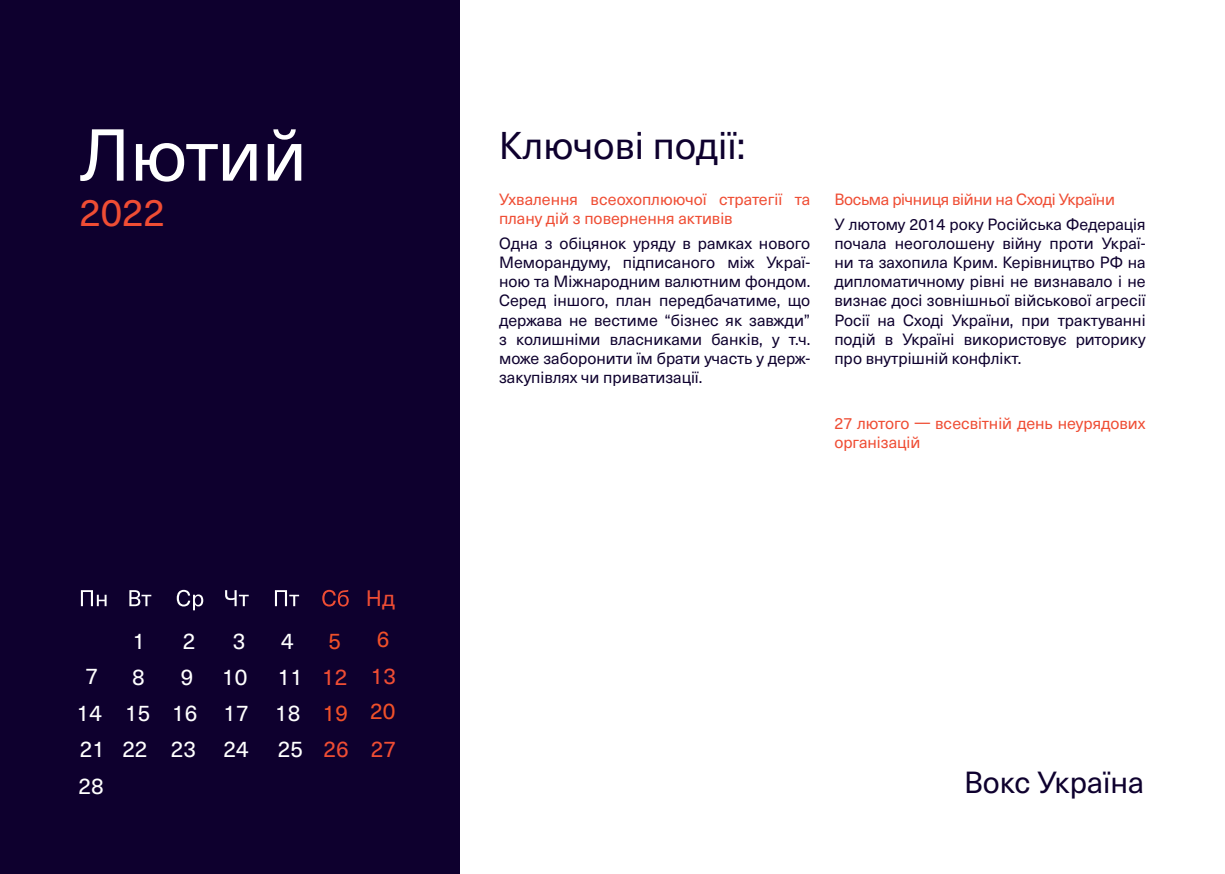
<style>
.page{position:relative;width:1225px;height:874px;background:#fff}
.page>*{position:absolute;margin:0;border:0;box-sizing:border-box;transform-origin:0 0}
.t1{font:72px "Neue Haas Unica";letter-spacing:-.005em;color:#fff}
.t2{font:38px "Neue Haas Unica";color:#0e002e}
.t3{font:38px "Neue Haas Unica";color:#ef4d34}
.t4{font:30px "Neue Haas Unica";color:#0e002e}
.t5{font:22.4px/36.2px "Neue Haas Unica";color:#fff;text-align:justify}
.t6{font:22.4px "Neue Haas Unica";color:#ef4d34}
.t7{font:22.4px "Neue Haas Unica";color:#f05029}
.t8{font:22px "Neue Haas Unica";color:#ef4d34}
.t9{font:16px/19.2px "Neue Haas Unica";color:#0e002e;text-align:justify}
.t10{font:16px/19.2px "Neue Haas Unica";color:#ef4d34}
.t11{font:16px "Neue Haas Unica";letter-spacing:-.02em;color:#ef4d34}
.s1{color:#ef4d34}
.s2{color:#f05029}
.s3{color:#fff}
</style>
<div class="page">
<div style="left:0;top:0;width:459px;height:873px;background:#0e002e"></div>
<svg style="left:81px;top:590px;width:26px;height:16px"></svg>
<svg style="left:129px;top:590px;width:22px;height:16px"></svg>
<svg style="left:177px;top:589px;width:26px;height:21px"></svg>
<svg style="left:225px;top:590px;width:24px;height:16px"></svg>
<svg style="left:275px;top:590px;width:24px;height:16px"></svg>
<svg style="left:322px;top:589px;width:27px;height:17px"></svg>
<p class="t1" style="left:79px;top:102px;width:229px">Лютий</p>
<p class="t3" style="left:79px;top:185px;width:87px">2022</p>
<p class="t10" style="left:499px;top:188px;width:313px">Ухвалення всеохоплюючої стратегії та плану дій з повернення активів</p>
<p class="t9" style="left:499px;top:232px;width:313px">Одна з обіцянок уряду в рамках нового Меморандуму, підписаного між Украї&shy;ною та Міжнародним валютним фондом.<br>Серед іншого, план передбачатиме, що держава не вестиме “бізнес як завжди” з колишніми власниками банків, у т.ч. може заборонити їм брати участь у держ&shy;закупівлях чи приватизації.</p>
<p class="t2" style="left:499px;top:117px;width:248px">Ключові події:</p>
<p class="t11" style="left:834px;top:187px;width:282px">Восьма річниця війни на Сході України</p>
<p class="t9" style="left:834px;top:213px;width:313px">У лютому 2014 року Російська Федерація почала неоголошену війну проти Украї&shy;ни та захопила Крим. Керівництво РФ на дипломатичному рівні не визнавало і не визнає досі зовнішньої військової агресії Росії на Сході України, при трактуванні подій в Україні використовує риторику про внутрішній конфлікт.</p>
<p class="t10" style="left:834px;top:412px;width:313px">27 лютого — всесвітній день неурядових організацій</p>
<h3 class="t5" style="left:133px;top:621px;width:14px">1</h3>
<h3 class="t5" style="left:183px;top:621px;width:14px">2</h3>
<h3 class="t5" style="left:233px;top:621px;width:14px">3</h3>
<h3 class="t5" style="left:281px;top:621px;width:14px">4</h3>
<h3 class="t7" style="left:328px;top:624px;width:14px">5</h3>
<p class="t8" style="left:366px;top:582px;width:31px">Нд</p>
<h3 class="t7" style="left:377px;top:622px;width:14px">6</h3>
<h3 class="t5" style="left:77px;top:656px;width:321px;text-indent:201px">11 <span class="s1">12 13<br></span>14 15 16 17 18 <span class="s2">19 20<br></span>21 22 23 24</h3>
<h3 class="t5" style="left:86px;top:656px;width:14px">7</h3>
<h3 class="t5" style="left:132px;top:657px;width:14px">8</h3>
<h3 class="t5" style="left:181px;top:657px;width:14px">9</h3>
<h3 class="t5" style="left:222px;top:657px;width:27px">10</h3>
<h3 class="t6" style="left:278px;top:732px;width:120px"><span class="s3">25</span> 26 27</h3>
<h3 class="t5" style="left:78px;top:766px;width:27px">28</h3>
<h3 class="t4" style="left:964px;top:760px;width:181px">Вокс Україна</h3>
</div>
